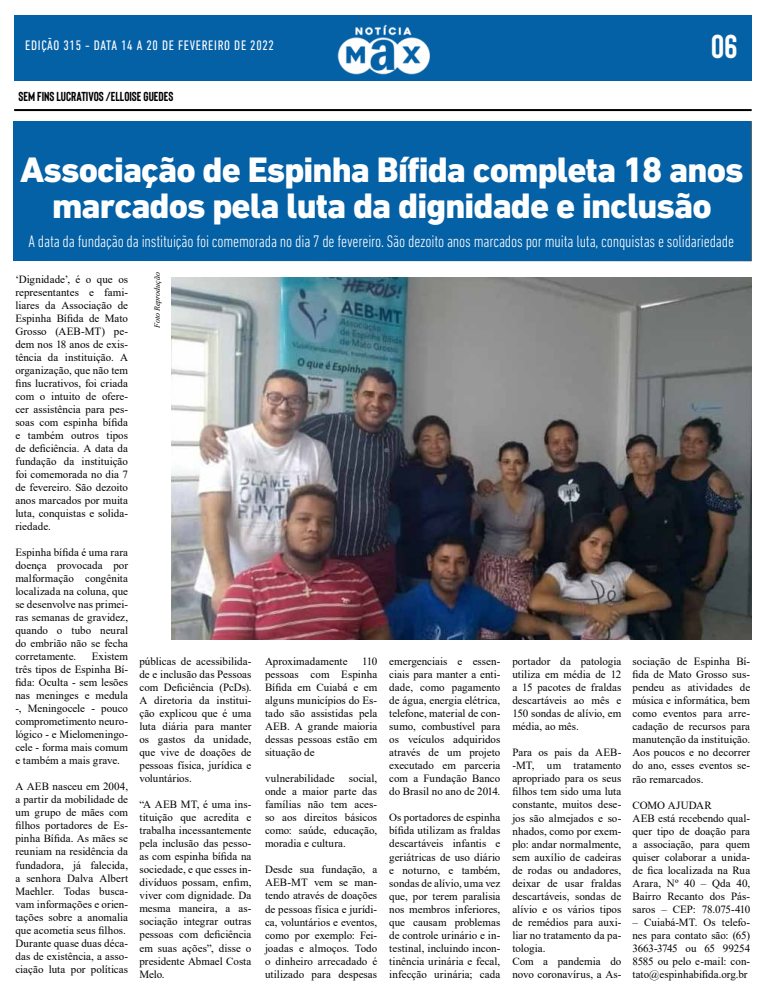
<style>
.page{position:relative;width:780px;height:993px;background:#fff}
.page>*{position:absolute;margin:0;border:0;box-sizing:border-box;transform-origin:0 0}
.t1{font:800 36px/36px "DIN Next LT Pro";letter-spacing:-.025em;color:#fff;text-align:center}
.t2{font:700 33px "Bison";color:#fff}
.t3{font:300 condensed 17px "DIN Next LT Pro";letter-spacing:-.01em;color:#fff}
.t4{font:condensed 14px "DIN Next LT Pro";letter-spacing:.05em;color:#fff}
.t5{font:700 13px "Bison";color:#000}
.t6{font:11px/13px "Times New Roman";letter-spacing:.005em;color:#000;text-align:justify}
.t7{font:italic 8px "Times New Roman";color:#000}
</style>
<div class="page">
<img style="left:171px;top:277px;width:580px;height:362px">
<div style="left:14px;top:15px;width:737px;height:66px;background:#0561a6"></div>
<img style="left:337px;top:24px;width:93px;height:51px">
<hr style="left:14px;top:109px;width:737px;height:2px;background:#000">
<div style="left:13px;top:121px;width:738px;height:140px;background:#0561a6"></div>
<p class="t4" style="left:25px;top:38px;width:250px">EDIÇÃO 315 - DATA 14 A 20 DE FEVEREIRO DE 2022</p>
<p class="t5" style="left:19px;top:89px;width:156px">SEM FINS LUCRATIVOS /ELLOISE GUEDES</p>
<h2 class="t2" style="left:711px;top:29px;width:27px">06</h2>
<h1 class="t1" style="left:20px;top:152px;width:725px">Associação de Espinha Bífida completa 18 anos marcados pela luta da dignidade e inclusão</h1>
<h3 class="t3" style="left:28px;top:231px;width:707px">A data da fundação da instituição foi comemorada no dia 7 de fevereiro. São dezoito anos marcados por muita luta, conquistas e solidariedade</h3>
<p class="t6" style="left:15px;top:272px;width:114px">‘Dignidade’, é o que os representantes e fami&shy;liares da Associação de Espinha Bífida de Mato Grosso (AEB-MT) pe&shy;dem nos 18 anos de exis&shy;tência da instituição. A organização, que não tem fins lucrativos, foi criada com o intuito de ofere&shy;cer assistência para pes&shy;soas com espinha bífida e também outros tipos de deficiência. A data da fundação da instituição foi comemorada no dia 7 de fevereiro. São dezoito anos marcados por muita luta, conquistas e solida&shy;riedade.</p>
<p class="t6" style="left:15px;top:545px;width:114px">Espinha bífida é uma rara doença provocada por malformação congênita localizada na coluna, que se desenvolve nas primei&shy;ras semanas de gravidez, quando o tubo neural do embrião não se fecha corretamente.</p>
<p class="t6" style="left:15px;top:649px;width:114px;text-indent:76px">Existem três tipos de Espinha Bí&shy;fida: Oculta - sem lesões nas meninges e medula -, Meningocele - pouco comprometimento neuro&shy;lógico - e Mielomeningo&shy;cele - forma mais comum e também a mais grave.</p>
<p class="t6" style="left:15px;top:779px;width:114px;text-align:left">A AEB nasceu em 2004, a partir da mobilidade de um grupo de mães com filhos portadores de Es&shy;pinha Bífida. As mães se reuniam na residência da fundadora, já falecida, a senhora Dalva Albert<br>Maehler. Todas busca&shy;vam informações e orien&shy;tações sobre a anomalia que acometia seus filhos.<br>Durante quase duas déca&shy;das de existência, a asso&shy;ciação luta por políticas</p>
<p class="t7" style="left:152px;top:328px;width:57px;rotate:-90deg">Foto Reprodução</p>
<p class="t6" style="left:139px;top:654px;width:113px">públicas de acessibilida&shy;de e inclusão das Pessoas com Deficiência (PcDs).<br>A diretoria da institui&shy;ção explicou que é uma luta diária para manter os gastos da unidade, que vive de doações de pessoas física, jurídica e voluntários.</p>
<p class="t6" style="left:139px;top:797px;width:113px">“A AEB MT, é uma ins&shy;tituição que acredita e trabalha incessantemente pela inclusão das pesso&shy;as com espinha bífida na sociedade, e que esses in&shy;divíduos possam, enfim, viver com dignidade. Da mesma maneira, a as&shy;sociação integrar outras pessoas com deficiência em suas ações”, disse o presidente Abmael Costa Melo.</p>
<p class="t6" style="left:265px;top:654px;width:84px">Aproximadamente</p>
<p class="t6" style="left:265px;top:654px;width:114px;text-indent:97px">110 pessoas com Espinha Bífida em Cuiabá e em alguns municípios do Es&shy;tado são assistidas pela AEB. A grande maioria dessas pessoas estão em situação de</p>
<p class="t6" style="left:265px;top:771px;width:71px">vulnerabilidade</p>
<p class="t6" style="left:265px;top:771px;width:114px;text-indent:84px">social, onde a maior parte das famílias não tem aces&shy;so aos direitos básicos como: saúde, educação, moradia e cultura.</p>
<p class="t6" style="left:265px;top:862px;width:114px">Desde sua fundação, a AEB-MT vem se man&shy;tendo através de doações de pessoas física e jurídi&shy;ca, voluntários e eventos, como por exemplo: Fei&shy;joadas e almoços. Todo o dinheiro arrecadado é utilizado para despesas</p>
<p class="t6" style="left:389px;top:654px;width:113px">emergenciais e essen&shy;ciais para manter a enti&shy;dade, como pagamento de água, energia elétrica, telefone, material de con&shy;sumo, combustível para os veículos adquiridos através de um projeto executado em parceria com a Fundação Banco do Brasil no ano de 2014.</p>
<p class="t6" style="left:389px;top:810px;width:113px">Os portadores de espinha bífida utilizam as fraldas descartáveis infantis e geriátricas de uso diário e noturno, e também, sondas de alívio, uma vez que, por terem paralisia nos membros inferiores, que causam problemas de controle urinário e in&shy;testinal, incluindo incon&shy;tinência urinária e fecal, infecção urinária; cada</p>
<p class="t6" style="left:512px;top:654px;width:110px">portador da patologia utiliza em média de 12 a 15 pacotes de fraldas descartáveis ao mês e 150 sondas de alívio, em média, ao mês.</p>
<p class="t6" style="left:512px;top:745px;width:110px;text-align:left">Para os pais da AEB--MT, um tratamento apropriado para os seus filhos tem sido uma luta constante, muitos dese&shy;jos são almejados e so&shy;nhados, como por exem&shy;plo: andar normalmente, sem auxílio de cadeiras de rodas ou andadores, deixar de usar fraldas descartáveis, sondas de alívio e os vários tipos de remédios para auxi&shy;liar no tratamento da pa&shy;tologia.<br>Com a pandemia do novo coronavírus, a As-</p>
<p class="t6" style="left:632px;top:654px;width:119px">sociação de Espinha Bí&shy;fida de Mato Grosso sus&shy;pendeu as atividades de música e informática, bem como eventos para arre&shy;cadação de recursos para manutenção da instituição.<br>Aos poucos e no decorrer do ano, esses eventos se&shy;rão remarcados.</p>
<p class="t6" style="left:632px;top:797px;width:119px;text-align:left">COMO AJUDAR<br>AEB está recebendo qual&shy;quer tipo de doação para a associação, para quem quiser colaborar a unida&shy;de fica localizada na Rua<br>Arara, Nº 40 – Qda 40,<br>Bairro Recanto dos Pás&shy;saros – CEP: 78.075-410</p>
<p class="t6" style="left:632px;top:914px;width:119px">– Cuiabá-MT. Os telefo&shy;nes para contato são: (65)<br>3663-3745 ou 65 99254<br>8585 ou pelo e-mail: con&shy;tato@espinhabifida.org.br</p>
</div>
